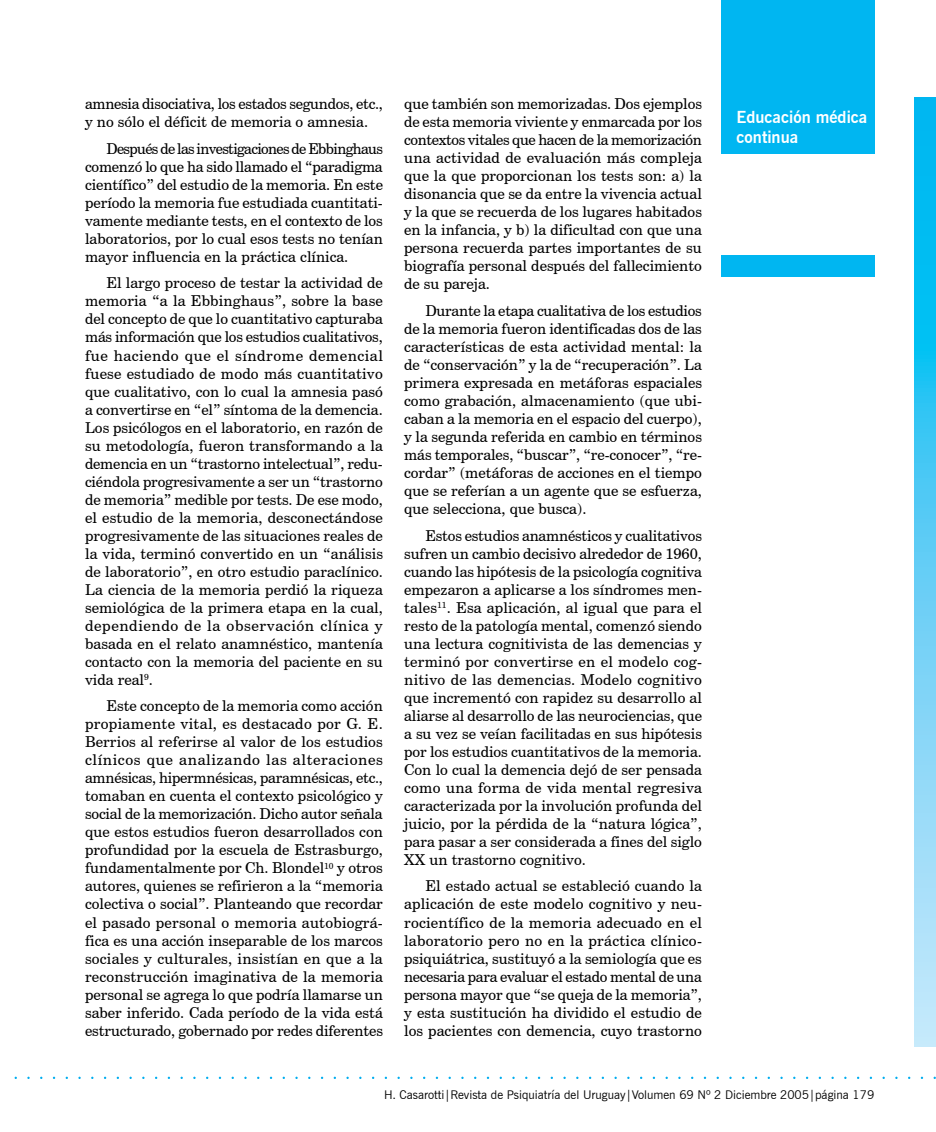
<style>
.page{position:relative;width:936px;height:1132px;background:#fff}
.page>*{position:absolute;margin:0;border:0;box-sizing:border-box;transform-origin:0 0}
.t1{font:700 16.5px/19.8px "News Gothic BT";color:#fff}
.t2{font:15px/18px "Century Schoolbook BT";color:#000;text-align:justify}
.t3{font:15px/18px "Century Schoolbook BT";letter-spacing:-.02em;color:#000}
.t4{font:12px "News Gothic BT";color:#000}
</style>
<div class="page">
<div style="left:721px;top:0;width:153px;height:153px;background:#00b6f1"></div>
<div style="left:721px;top:255px;width:153px;height:21px;background:#00b6f1"></div>
<svg style="left:914px;top:98px;width:21px;height:948px"></svg>
<p class="t3" style="left:85px;top:95px;width:299px">amnesia disociativa, los estados segundos, etc., y no sólo el déficit de memoria o amnesia.</p>
<p class="t2" style="left:85px;top:139px;width:299px;text-indent:21px">Después de las investigaciones de Ebbinghaus comenzó lo que ha sido llamado el “paradigma científico” del estudio de la memoria. En este período la memoria fue estudiada cuantitati&shy;vamente mediante tests, en el contexto de los laboratorios, por lo cual esos tests no tenían mayor influencia en la práctica clínica.</p>
<p class="t2" style="left:85px;top:274px;width:299px;text-indent:21px">El largo proceso de testar la actividad de memoria “a la Ebbinghaus”, sobre la base del concepto de que lo cuantitativo capturaba más información que los estudios cualitativos, fue haciendo que el síndrome demencial fuese estudiado de modo más cuantitativo que cualitativo, con lo cual la amnesia pasó a convertirse en “el” síntoma de la demencia.<br>Los psicólogos en el laboratorio, en razón de su metodología, fueron transformando a la demencia en un “trastorno intelectual”, redu&shy;ciéndola progresivamente a ser un “trastorno de memoria” medible por tests. De ese modo, el estudio de la memoria, desconectándose progresivamente de las situaciones reales de la vida, terminó convertido en un “análisis de laboratorio”, en otro estudio paraclínico.<br>La ciencia de la memoria perdió la riqueza semiológica de la primera etapa en la cual, dependiendo de la observación clínica y basada en el relato anamnéstico, mantenía contacto con la memoria del paciente en su vida real<sup>9</sup>.</p>
<p class="t2" style="left:85px;top:696px;width:299px;text-indent:21px">Este concepto de la memoria como acción propiamente vital, es destacado por G. E.<br>Berrios al referirse al valor de los estudios clínicos que analizando las alteraciones amnésicas, hipermnésicas, paramnésicas, etc., tomaban en cuenta el contexto psicológico y social de la memorización. Dicho autor señala que estos estudios fueron desarrollados con profundidad por la escuela de Estrasburgo, fundamentalmente por Ch. Blondel<sup>10</sup> y otros autores, quienes se refirieron a la “memoria colectiva o social”. Planteando que recordar el pasado personal o memoria autobiográ&shy;fica es una acción inseparable de los marcos sociales y culturales, insistían en que a la reconstrucción imaginativa de la memoria personal se agrega lo que podría llamarse un saber inferido. Cada período de la vida está estructurado, gobernado por redes diferentes</p>
<p class="t2" style="left:404px;top:95px;width:299px">que también son memorizadas. Dos ejemplos de esta memoria viviente y enmarcada por los contextos vitales que hacen de la memorización una actividad de evaluación más compleja que la que proporcionan los tests son: a) la disonancia que se da entre la vivencia actual y la que se recuerda de los lugares habitados en la infancia, y b) la dificultad con que una persona recuerda partes importantes de su biografía personal después del fallecimiento de su pareja.</p>
<p class="t2" style="left:404px;top:301px;width:299px;text-indent:21px">Durante la etapa cualitativa de los estudios de la memoria fueron identificadas dos de las características de esta actividad mental: la de “conservación” y la de “recuperación”. La primera expresada en metáforas espaciales como grabación, almacenamiento (que ubi&shy;caban a la memoria en el espacio del cuerpo), y la segunda referida en cambio en términos más temporales, “buscar”, “re-conocer”, “re&shy;cordar” (metáforas de acciones en el tiempo que se referían a un agente que se esfuerza, que selecciona, que busca).</p>
<p class="t2" style="left:404px;top:526px;width:299px;text-indent:21px">Estos estudios anamnésticos y cualitativos sufren un cambio decisivo alrededor de 1960, cuando las hipótesis de la psicología cognitiva empezaron a aplicarse a los síndromes men&shy;tales<sup>11</sup>. Esa aplicación, al igual que para el resto de la patología mental, comenzó siendo una lectura cognitivista de las demencias y terminó por convertirse en el modelo cog&shy;nitivo de las demencias. Modelo cognitivo que incrementó con rapidez su desarrollo al aliarse al desarrollo de las neurociencias, que a su vez se veían facilitadas en sus hipótesis por los estudios cuantitativos de la memoria.<br>Con lo cual la demencia dejó de ser pensada como una forma de vida mental regresiva caracterizada por la involución profunda del juicio, por la pérdida de la “natura lógica”, para pasar a ser considerada a fines del siglo XX un trastorno cognitivo.</p>
<p class="t2" style="left:404px;top:876px;width:299px;text-indent:21px">El estado actual se estableció cuando la aplicación de este modelo cognitivo y neu&shy;rocientífico de la memoria adecuado en el laboratorio pero no en la práctica clínico&shy;psiquiátrica, sustituyó a la semiología que es necesaria para evaluar el estado mental de una persona mayor que “se queja de la memoria”, y esta sustitución ha dividido el estudio de los pacientes con demencia, cuyo trastorno</p>
<p class="t1" style="left:736px;top:107px;width:132px">Educación médica continua</p>
<p class="t4" style="left:384px;top:1086px;width:491px">H. Casarotti|Revista de Psiquiatría del Uruguay|Volumen 69 Nº 2 Diciembre 2005|página 179</p>
</div>
